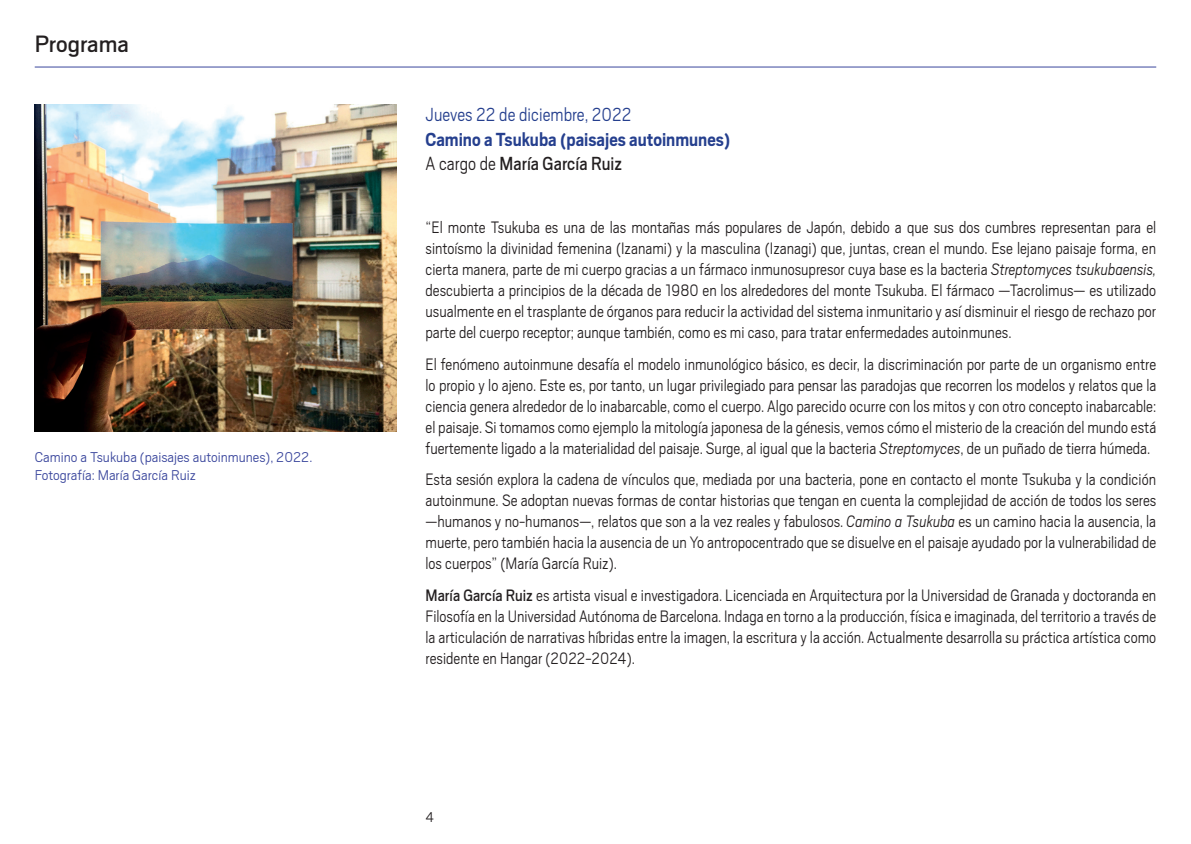
<style>
.page{position:relative;width:1191px;height:844px;background:#fff}
.page>*{position:absolute;margin:0;border:0;box-sizing:border-box;transform-origin:0 0}
.t1{font:26.25px "Scout";color:#231f20}
.Cuerpo_A{font:700 21px "Scout";color:#253f8e;scale:.9 1}
.Cuerpo_A-2{font:300 21px "Scout";color:#253f8e;scale:.9 1}
.Cuerpo_A-3{font:21px "Scout";color:#231f20;scale:.9 1}
.Cuerpo_A-4{font:300 18.38px/21px "Scout";color:#231f20;text-align:justify;scale:.9 1}
.Cuerpo_A-5{font:300 15.75px "Scout";color:#3b479d}
.t2{font:300 15.75px "Scout";color:#231f20}
.s1{font-weight:300}
.s2{font-style:italic}
.s3{font-weight:400}
</style>
<div class="page">
<hr style="left:35px;top:67px;width:1121px;height:1px;background:#3b479d">
<img style="left:35px;top:104px;width:361px;height:327px">
<h1 class="t1" style="left:35px;top:26px;width:96px">Programa</h1>
<p class="Cuerpo_A-5" style="left:35px;top:447px;width:279px">Camino a Tsukuba (paisajes autoinmunes), 2022.</p>
<p class="Cuerpo_A-5" style="left:35px;top:464px;width:163px">Fotografía: María García Ruiz</p>
<p class="Cuerpo_A-2" style="left:425px;top:101px;width:230px">Jueves 22 de diciembre, 2022</p>
<p class="Cuerpo_A" style="left:425px;top:125px;width:340px">Camino a Tsukuba (paisajes autoinmunes)</p>
<p class="Cuerpo_A-3" style="left:425px;top:150px;width:220px"><span class="s1">A cargo de</span> María García Ruiz</p>
<p class="Cuerpo_A-4" style="left:425px;top:216px;width:813px">“El monte Tsukuba es una de las montañas más populares de Japón, debido a que sus dos cumbres representan para el sintoísmo la divinidad femenina (Izanami) y la masculina (Izanagi) que, juntas, crean el mundo. Ese lejano paisaje forma, en cierta manera, parte de mi cuerpo gracias a un fármaco inmunosupresor cuya base es la bacteria <span class="s2">Streptomyces tsukubaensis, </span>descubierta a principios de la década de 1980 en los alrededores del monte Tsukuba. El fármaco —Tacrolimus— es utilizado usualmente en el trasplante de órganos para reducir la actividad del sistema inmunitario y así disminuir el riesgo de rechazo por parte del cuerpo receptor; aunque también, como es mi caso, para tratar enfermedades autoinmunes.</p>
<p class="Cuerpo_A-4" style="left:425px;top:352px;width:813px">El fenómeno autoinmune desafía el modelo inmunológico básico, es decir, la discriminación por parte de un organismo entre lo propio y lo ajeno. Este es, por tanto, un lugar privilegiado para pensar las paradojas que recorren los modelos y relatos que la ciencia genera alrededor de lo inabarcable, como el cuerpo. Algo parecido ocurre con los mitos y con otro concepto inabarcable: el paisaje. Si tomamos como ejemplo la mitología japonesa de la génesis, vemos cómo el misterio de la creación del mundo está fuertemente ligado a la materialidad del paisaje. Surge, al igual que la bacteria <span class="s2">Streptomyces</span>, de un puñado de tierra húmeda.</p>
<p class="Cuerpo_A-4" style="left:425px;top:468px;width:813px">Esta sesión explora la cadena de vínculos que, mediada por una bacteria, pone en contacto el monte Tsukuba y la condición autoinmune. Se adoptan nuevas formas de contar historias que tengan en cuenta la complejidad de acción de todos los seres —humanos y no-humanos—, relatos que son a la vez reales y fabulosos. <span class="s2">Camino a Tsukuba</span> es un camino hacia la ausencia, la muerte, pero también hacia la ausencia de un Yo antropocentrado que se disuelve en el paisaje ayudado por la vulnerabilidad de los cuerpos” (María García Ruiz).</p>
<p class="Cuerpo_A-4" style="left:425px;top:583px;width:813px"><span class="s3">María García Ruiz</span> es artista visual e investigadora. Licenciada en Arquitectura por la Universidad de Granada y doctoranda en Filosofía en la Universidad Autónoma de Barcelona. Indaga en torno a la producción, física e imaginada, del territorio a través de la articulación de narrativas híbridas entre la imagen, la escritura y la acción. Actualmente desarrolla su práctica artística como residente en Hangar (2022-2024).</p>
<p class="t2" style="left:425px;top:806px;width:10px">4</p>
</div>
